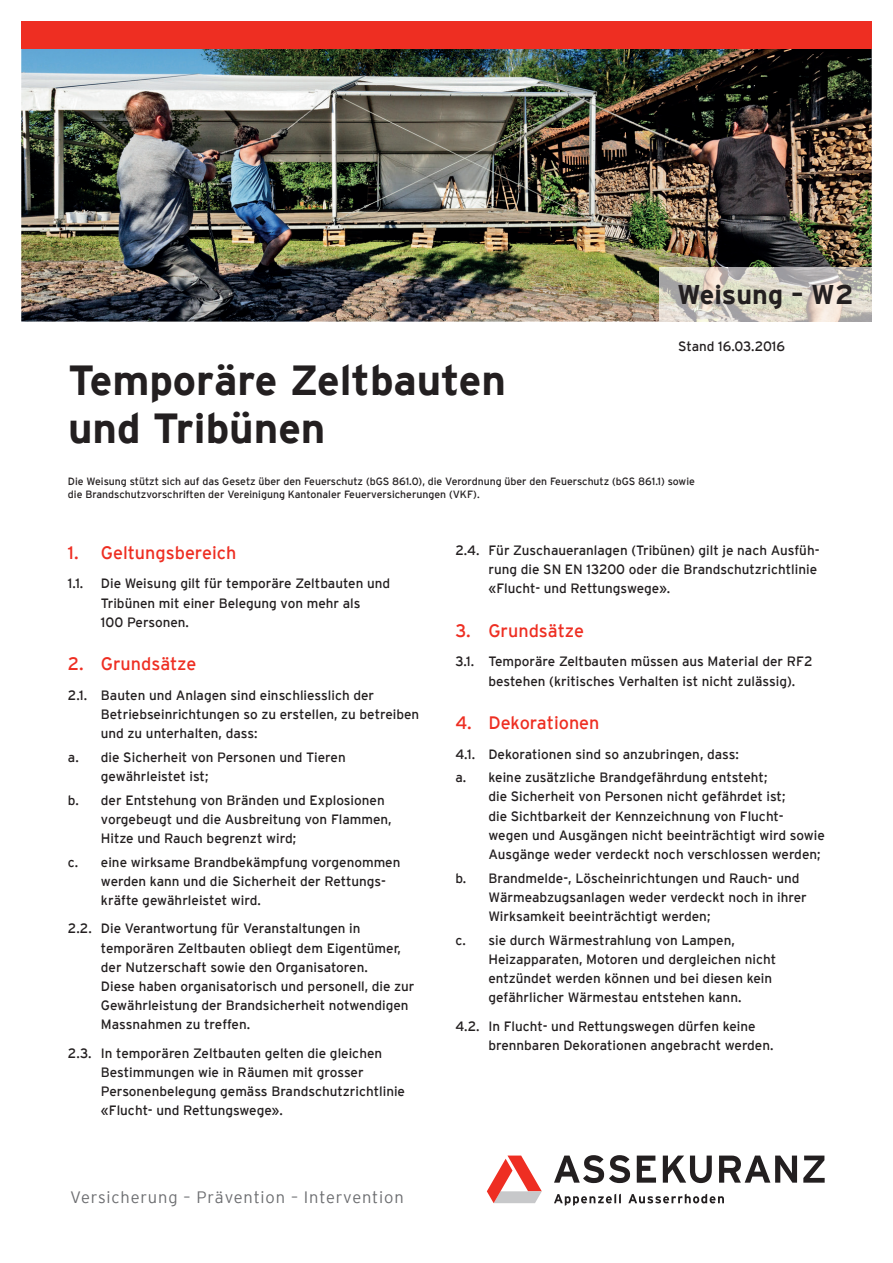
<style>
.page{position:relative;width:893px;height:1263px;background:#fff}
.page>*{position:absolute;margin:0;border:0;box-sizing:border-box;transform-origin:0 0}
.t1{font:700 42px/48px "Interstate";color:#231f20}
.t2{font:700 27px "Interstate";color:#231f20}
.t3{font:18px "Interstate";color:#ee2e22}
.t4{font:300 16.5px "Interstate";letter-spacing:.05em;color:#6c6d70}
.t5{font:13.5px/19.2px "Interstate";color:#231f20}
.t6{font:10.5px/13.5px "Interstate";color:#231f20}
</style>
<div class="page">
<img style="left:21px;top:49px;width:851px;height:273px">
<svg style="left:487px;top:1155px;width:55px;height:48px"></svg>
<svg style="left:554px;top:1194px;width:67px;height:12px"></svg>
<svg style="left:628px;top:1194px;width:96px;height:9px"></svg>
<svg style="left:554px;top:1155px;width:76px;height:28px"></svg>
<svg style="left:637px;top:1155px;width:19px;height:28px"></svg>
<svg style="left:663px;top:1155px;width:49px;height:28px"></svg>
<svg style="left:719px;top:1155px;width:78px;height:28px"></svg>
<svg style="left:803px;top:1155px;width:22px;height:28px"></svg>
<img style="left:659px;top:268px;width:213px;height:54px">
<div style="left:21px;top:21px;width:851px;height:28px;background:#ee2e22"></div>
<h1 class="t1" style="left:68px;top:356px;width:439px">Temporäre Zeltbauten und Tribünen</h1>
<h2 class="t2" style="left:677px;top:280px;width:178px">Weisung – W2</h2>
<p class="t5" style="left:678px;top:337px;width:108px">Stand 16.03.2016</p>
<p class="t6" style="left:68px;top:474px;width:629px">Die Weisung stützt sich auf das Gesetz über den Feuerschutz (bGS 861.0), die Verordnung über den Feuerschutz (bGS 861.1) sowie die Brandschutzvorschriften der Vereinigung Kantonaler Feuerversicherungen (VKF).</p>
<h3 class="t3" style="left:68px;top:542px;width:170px">1. Geltungsbereich</h3>
<p class="t5" style="left:68px;top:574px;width:17px">1.1.</p>
<p class="t5" style="left:101px;top:574px;width:291px">Die Weisung gilt für temporäre Zeltbauten und<br>Tribünen mit einer Belegung von mehr als<br>100 Personen.</p>
<h3 class="t3" style="left:68px;top:654px;width:130px">2. Grundsätze</h3>
<p class="t5" style="left:101px;top:685px;width:320px;text-indent:-33px">2.1. Bauten und Anlagen sind einschliesslich der<br>Betriebseinrichtungen so zu erstellen, zu betreiben und zu unterhalten, dass:</p>
<p class="t5" style="left:101px;top:747px;width:246px;text-indent:-33px">a. die Sicherheit von Personen und Tieren gewährleistet ist;</p>
<p class="t5" style="left:101px;top:790px;width:292px;text-indent:-33px">b. der Entstehung von Bränden und Explosionen vorgebeugt und die Ausbreitung von Flammen,<br>Hitze und Rauch begrenzt wird;</p>
<p class="t5" style="left:101px;top:852px;width:301px;text-indent:-33px">c. eine wirksame Brandbekämpfung vorgenommen werden kann und die Sicherheit der Rettungs&shy;kräfte gewährleistet wird.</p>
<p class="t5" style="left:101px;top:919px;width:315px;text-indent:-33px">2.2. Die Verantwortung für Veranstaltungen in temporären Zeltbauten obliegt dem Eigentümer, der Nutzerschaft sowie den Organisatoren.<br>Diese haben organisatorisch und personell, die zur Gewährleistung der Brandsicherheit notwendigen Massnahmen zu treffen.</p>
<p class="t5" style="left:101px;top:1043px;width:306px;text-indent:-33px">2.3. In temporären Zeltbauten gelten die gleichen Bestimmungen wie in Räumen mit grosser Personenbelegung gemäss Brandschutzrichtlinie «Flucht- und Rettungswege».</p>
<p class="t4" style="left:70px;top:1188px;width:335px">Versicherung – Prävention – Intervention</p>
<p class="t5" style="left:488px;top:541px;width:333px;text-indent:-33px">2.4. Für Zuschaueranlagen (Tribünen) gilt je nach Ausfüh&shy;rung die SN EN 13200 oder die Brandschutzrichtlinie «Flucht- und Rettungswege».</p>
<h3 class="t3" style="left:455px;top:620px;width:130px">3. Grundsätze</h3>
<p class="t5" style="left:488px;top:652px;width:326px;text-indent:-33px">3.1. Temporäre Zeltbauten müssen aus Material der RF2 bestehen (kritisches Verhalten ist nicht zulässig).</p>
<h3 class="t3" style="left:455px;top:712px;width:146px">4. Dekorationen</h3>
<p class="t5" style="left:455px;top:742px;width:313px;line-height:23.7px">4.1. Dekorationen sind so anzubringen, dass:<br>a. keine zusätzliche Brandgefährdung entsteht;</p>
<p class="t5" style="left:488px;top:787px;width:338px">die Sicherheit von Personen nicht gefährdet ist;<br>die Sichtbarkeit der Kennzeichnung von Flucht&shy;wegen und Ausgängen nicht beeinträchtigt wird sowie Ausgänge weder verdeckt noch verschlossen werden;</p>
<p class="t5" style="left:488px;top:868px;width:320px;text-indent:-33px">b. Brandmelde-, Löscheinrichtungen und Rauch- und<br>Wärmeabzugsanlagen weder verdeckt noch in ihrer<br>Wirksamkeit beeinträchtigt werden;</p>
<p class="t5" style="left:488px;top:930px;width:289px;text-indent:-33px">c. sie durch Wärmestrahlung von Lampen, Heizapparaten, Motoren und dergleichen nicht entzündet werden können und bei diesen kein gefährlicher Wärmestau entstehen kann.</p>
<p class="t5" style="left:488px;top:1016px;width:287px;text-indent:-33px">4.2. In Flucht- und Rettungswegen dürfen keine brennbaren Dekorationen angebracht werden.</p>
</div>
